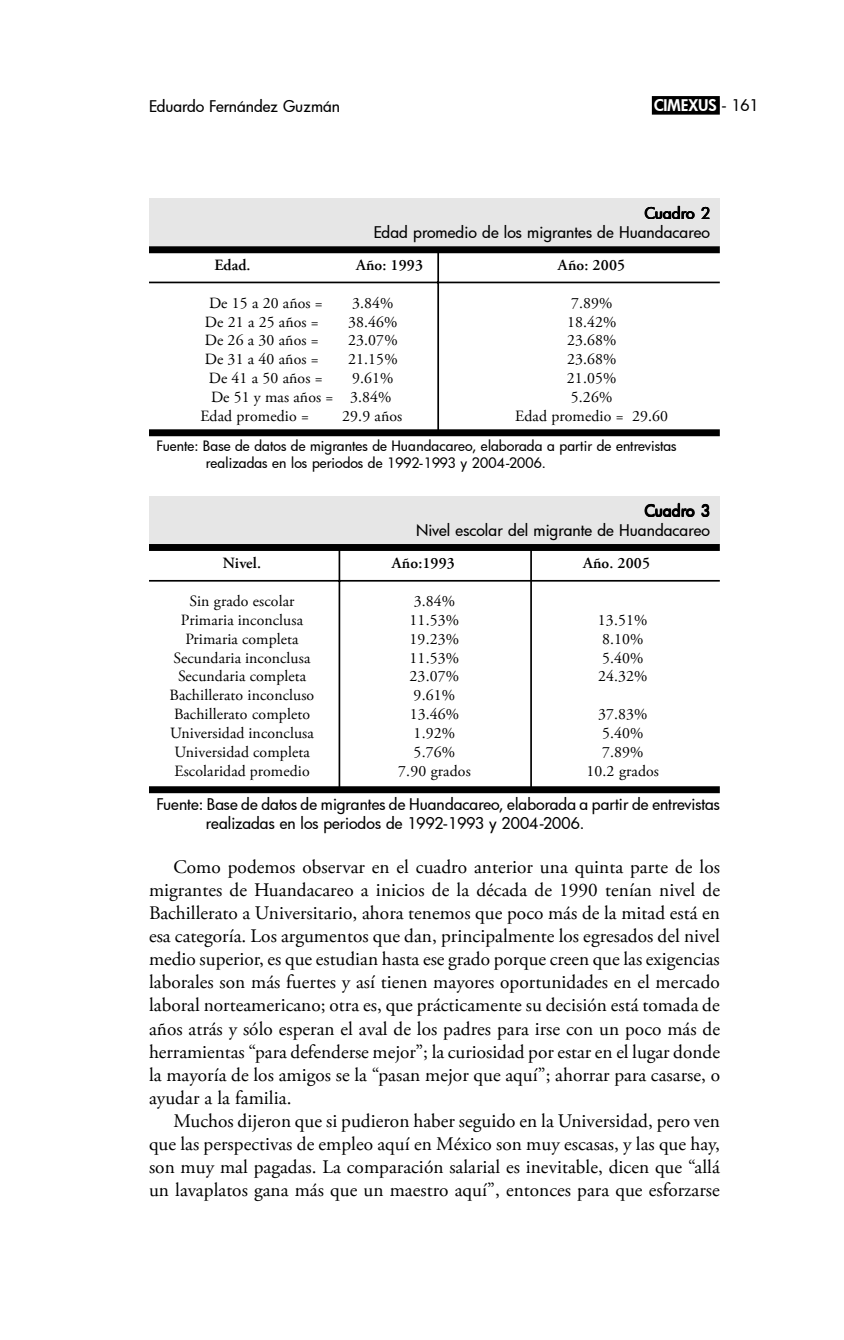
<style>
.page{position:relative;width:844px;height:1340px;background:#fff}
.page>*{position:absolute;margin:0;border:0;box-sizing:border-box;transform-origin:0 0}
.t1{font:19.25px/23.1px "Adobe Garamond Pro";letter-spacing:.005em;color:#000;text-align:justify}
.t2{font:15.75px/18.9px "Adobe Garamond Pro";letter-spacing:.01em;color:#000;text-align:center}
.t3{font:500 15.75px/18.7px "Futura";color:#000;text-align:right}
.t4{font:700 15.75px "Adobe Garamond Pro";letter-spacing:.01em;color:#000}
.t5{font:800 15.75px "Futura";color:#fff}
.t6{font:500 14px/16.8px "Futura";color:#000}
.s1{font-weight:500;color:#000}
</style>
<div class="page">
<div style="left:651px;top:96px;width:68px;height:19px;background:#000;border:2px solid #000"></div>
<div style="left:149px;top:198px;width:570px;height:49px;background:#e6e6e6"></div>
<div style="left:149px;top:246px;width:570px;height:7px;background:#000"></div>
<div style="left:149px;top:429px;width:570px;height:7px;background:#000"></div>
<hr style="left:149px;top:281px;width:570px;height:2px;background:#000">
<hr style="left:437px;top:252px;width:2px;height:180px;background:#000">
<div style="left:149px;top:496px;width:570px;height:48px;background:#e6e6e6"></div>
<div style="left:149px;top:544px;width:570px;height:7px;background:#000"></div>
<div style="left:149px;top:786px;width:570px;height:7px;background:#000"></div>
<hr style="left:149px;top:580px;width:570px;height:1px;background:#000">
<hr style="left:338px;top:550px;width:2px;height:241px;background:#000">
<hr style="left:530px;top:549px;width:2px;height:241px;background:#000">
<p class="t3" style="left:149px;top:96px;width:193px">Eduardo Fernández Guzmán</p>
<p class="t5" style="left:654px;top:95px;width:106px">CIMEXUS <span class="s1">- 161</span></p>
<p class="t3" style="left:373px;top:204px;width:338px">Cuadro 2<br>Edad promedio de los migrantes de Huandacareo</p>
<p class="t4" style="left:214px;top:258px;width:38px">Edad.</p>
<p class="t4" style="left:356px;top:258px;width:68px">Año: 1993</p>
<p class="t2" style="left:209px;top:295px;width:115px">De 15 a 20 años =</p>
<p class="t2" style="left:352px;top:295px;width:43px">3.84%</p>
<p class="t2" style="left:205px;top:313px;width:115px">De 21 a 25 años =</p>
<p class="t2" style="left:348px;top:313px;width:51px">38.46%</p>
<p class="t2" style="left:205px;top:332px;width:115px">De 26 a 30 años =</p>
<p class="t2" style="left:348px;top:332px;width:51px">23.07%</p>
<p class="t2" style="left:205px;top:351px;width:115px">De 31 a 40 años =</p>
<p class="t2" style="left:348px;top:351px;width:51px">21.15%</p>
<p class="t2" style="left:209px;top:370px;width:115px">De 41 a 50 años =</p>
<p class="t2" style="left:352px;top:370px;width:43px">9.61%</p>
<p class="t2" style="left:211px;top:389px;width:182px">De 51 y mas años = 3.84%</p>
<p class="t2" style="left:200px;top:408px;width:110px">Edad promedio =</p>
<p class="t2" style="left:342px;top:408px;width:62px">29.9 años</p>
<p class="t4" style="left:558px;top:258px;width:69px">Año: 2005</p>
<p class="t2" style="left:515px;top:295px;width:154px">7.89%<br>18.42%<br>23.68%<br>23.68%<br>21.05%<br>5.26%<br>Edad promedio = 29.60</p>
<p class="t6" style="left:206px;top:437px;width:472px;text-indent:-50px">Fuente: Base de datos de migrantes de Huandacareo, elaborada a partir de entrevistas realizadas en los periodos de 1992-1993 y 2004-2006.</p>
<p class="t4" style="left:223px;top:556px;width:40px">Nivel.</p>
<p class="t2" style="left:169px;top:593px;width:146px">Sin grado escolar<br>Primaria inconclusa<br>Primaria completa<br>Secundaria inconclusa<br>Secundaria completa<br>Bachillerato inconcluso<br>Bachillerato completo<br>Universidad inconclusa<br>Universidad completa<br>Escolaridad promedio</p>
<p class="t3" style="left:416px;top:501px;width:296px">Cuadro 3<br>Nivel escolar del migrante de Huandacareo</p>
<p class="t4" style="left:392px;top:556px;width:65px">Año:1993</p>
<p class="t2" style="left:398px;top:593px;width:74px">3.84%<br>11.53%<br>19.23%<br>11.53%<br>23.07%<br>9.61%<br>13.46%<br>1.92%<br>5.76%<br>7.90 grados</p>
<p class="t4" style="left:583px;top:556px;width:68px">Año. 2005</p>
<p class="t2" style="left:597px;top:611px;width:51px;text-align:left">13.51%<br>8.10%<br>5.40%<br>24.32%</p>
<p class="t2" style="left:586px;top:706px;width:74px">37.83%<br>5.40%<br>7.89%<br>10.2 grados</p>
<p class="t3" style="left:206px;top:794px;width:515px;text-align:left;text-indent:-50px">Fuente: Base de datos de migrantes de Huandacareo, elaborada a partir de entrevistas realizadas en los periodos de 1992-1993 y 2004-2006.</p>
<p class="t1" style="left:149px;top:857px;width:572px;text-indent:24px">Como podemos observar en el cuadro anterior una quinta parte de los migrantes de Huandacareo a inicios de la década de 1990 tenían nivel de Bachillerato a Universitario, ahora tenemos que poco más de la mitad está en esa categoría. Los argumentos que dan, principalmente los egresados del nivel medio superior, es que estudian hasta ese grado porque creen que las exigencias laborales son más fuertes y así tienen mayores oportunidades en el mercado laboral norteamericano; otra es, que prácticamente su decisión está tomada de años atrás y sólo esperan el aval de los padres para irse con un poco más de herramientas “para defenderse mejor”; la curiosidad por estar en el lugar donde la mayoría de los amigos se la “pasan mejor que aquí”; ahorrar para casarse, o ayudar a la familia.</p>
<p class="t1" style="left:149px;top:1111px;width:572px;text-indent:24px">Muchos dijeron que si pudieron haber seguido en la Universidad, pero ven que las perspectivas de empleo aquí en México son muy escasas, y las que hay, son muy mal pagadas. La comparación salarial es inevitable, dicen que “allá un lavaplatos gana más que un maestro aquí”, entonces para que esforzarse</p>
</div>
